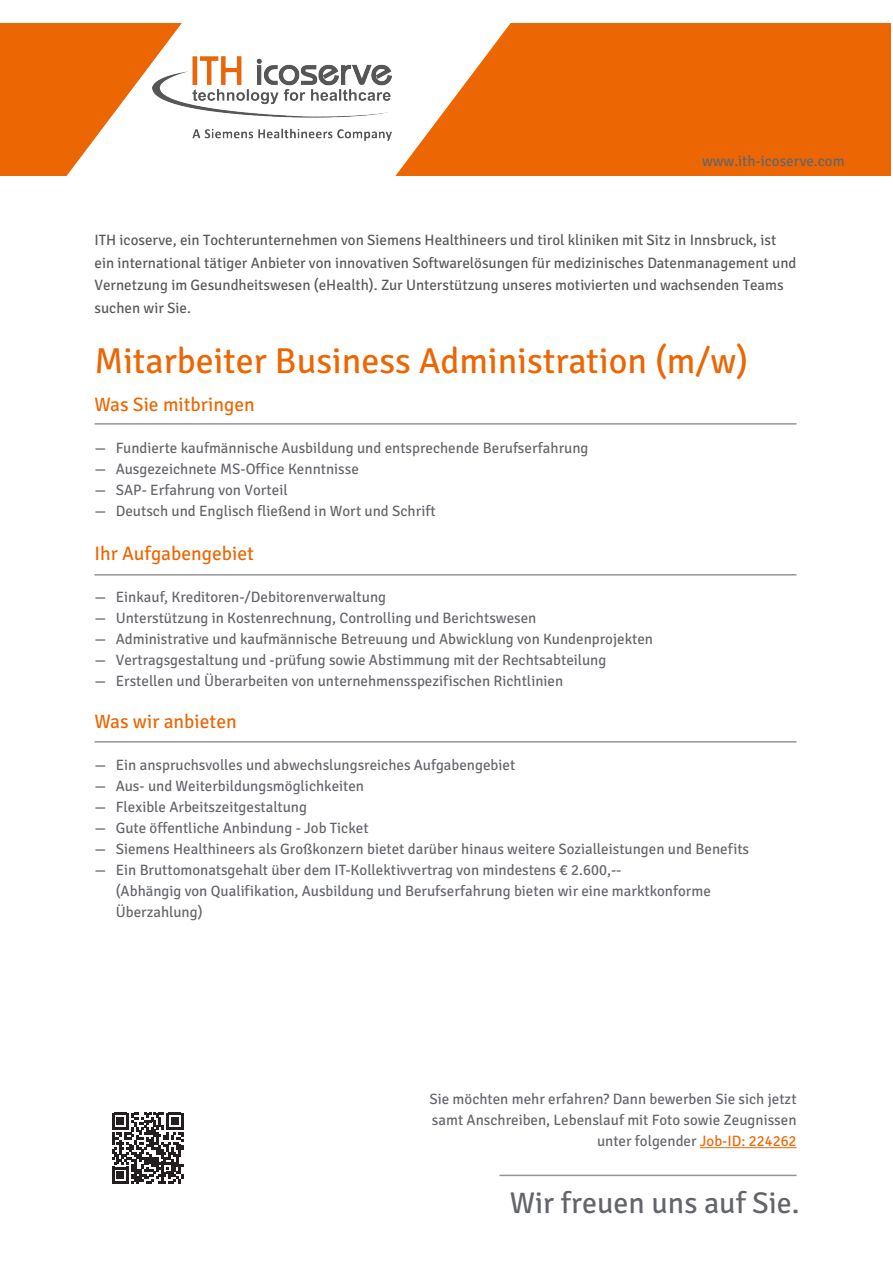
<style>
.page{position:relative;width:893px;height:1263px;background:#fff}
.page>*{position:absolute;margin:0;border:0;box-sizing:border-box;transform-origin:0 0}
.t1{font:36px "Signika Negative";color:#ec6603}
.t2{font:30px "Signika Negative";color:#63656a}
.t3{font:19.5px "Signika Negative";color:#ec6603}
.t4{font:15px "Signika Negative";color:#63656a}
.t5{font:15px/22.5px "Signika Negative";color:#57585a}
.s1{color:#ec6603}
</style>
<div class="page">
<svg style="left:0;top:23px;width:182px;height:153px;fill:#ec6603"></svg>
<hr style="left:500px;top:1175px;width:296px;height:1px;background:#63656a">
<hr style="left:94px;top:423px;width:702px;height:2px;background:#63656a">
<hr style="left:94px;top:574px;width:702px;height:2px;background:#63656a">
<hr style="left:700px;top:1147px;width:96px;height:1px;background:#ec6603">
<div style="left:338px;top:23px;width:553px;height:153px;background:#ec6603"></div>
<svg style="left:338px;top:23px;width:173px;height:153px;fill:#fff"></svg>
<img style="left:153px;top:56px;width:238px;height:84px">
<hr style="left:94px;top:741px;width:702px;height:2px;background:#63656a">
<svg style="left:112px;top:1112px;width:71px;height:72px"></svg>
<p class="t4" style="left:702px;top:153px;width:144px">www.ith-icoserve.com</p>
<p class="t5" style="left:94px;top:229px;width:703px">ITH icoserve, ein Tochterunternehmen von Siemens Healthineers und tirol kliniken mit Sitz in Innsbruck, ist ein international tätiger Anbieter von innovativen Softwarelösungen für medizinisches Datenmanagement und Vernetzung im Gesundheitswesen (eHealth). Zur Unterstützung unseres motivierten und wachsenden Teams suchen wir Sie.</p>
<p class="t1" style="left:94px;top:340px;width:655px">Mitarbeiter Business Administration (m/w)</p>
<p class="t3" style="left:94px;top:394px;width:162px">Was Sie mitbringen</p>
<p class="t4" style="left:94px;top:440px;width:495px">— Fundierte kaufmännische Ausbildung und entsprechende Berufserfahrung</p>
<p class="t4" style="left:94px;top:461px;width:266px">— Ausgezeichnete MS-Office Kenntnisse</p>
<p class="t4" style="left:94px;top:482px;width:195px">— SAP- Erfahrung von Vorteil</p>
<p class="t4" style="left:94px;top:503px;width:343px">— Deutsch und Englisch fließend in Wort und Schrift</p>
<p class="t3" style="left:94px;top:542px;width:161px">Ihr Aufgabengebiet</p>
<p class="t4" style="left:94px;top:588px;width:293px">— Einkauf, Kreditoren-/Debitorenverwaltung</p>
<p class="t4" style="left:94px;top:609px;width:443px">— Unterstützung in Kostenrechnung, Controlling und Berichtswesen</p>
<p class="t4" style="left:94px;top:630px;width:560px">— Administrative und kaufmännische Betreuung und Abwicklung von Kundenprojekten</p>
<p class="t4" style="left:94px;top:651px;width:513px">— Vertragsgestaltung und -prüfung sowie Abstimmung mit der Rechtsabteilung</p>
<p class="t4" style="left:94px;top:672px;width:470px">— Erstellen und Überarbeiten von unternehmensspezifischen Richtlinien</p>
<p class="t3" style="left:94px;top:710px;width:144px">Was wir anbieten</p>
<p class="t4" style="left:94px;top:756px;width:422px">— Ein anspruchsvolles und abwechslungsreiches Aufgabengebiet</p>
<p class="t4" style="left:94px;top:777px;width:271px">— Aus- und Weiterbildungsmöglichkeiten</p>
<p class="t4" style="left:94px;top:798px;width:214px">— Flexible Arbeitszeitgestaltung</p>
<p class="t4" style="left:94px;top:819px;width:276px">— Gute öffentliche Anbindung - Job Ticket</p>
<p class="t4" style="left:94px;top:840px;width:656px">— Siemens Healthineers als Großkonzern bietet darüber hinaus weitere Sozialleistungen und Benefits</p>
<p class="t4" style="left:94px;top:861px;width:528px">— Ein Bruttomonatsgehalt über dem IT-Kollektivvertrag von mindestens € 2.600,--</p>
<p class="t4" style="left:116px;top:882px;width:597px">(Abhängig von Qualifikation, Ausbildung und Berufserfahrung bieten wir eine marktkonforme</p>
<p class="t4" style="left:116px;top:903px;width:88px">Überzahlung)</p>
<p class="t4" style="left:429px;top:1090px;width:369px">Sie möchten mehr erfahren? Dann bewerben Sie sich jetzt</p>
<p class="t4" style="left:432px;top:1111px;width:366px">samt Anschreiben, Lebenslauf mit Foto sowie Zeugnissen</p>
<p class="t4" style="left:597px;top:1132px;width:201px">unter folgender <span class="s1">Job-ID: 224262</span></p>
<p class="t2" style="left:510px;top:1186px;width:291px">Wir freuen uns auf Sie.</p>
</div>
